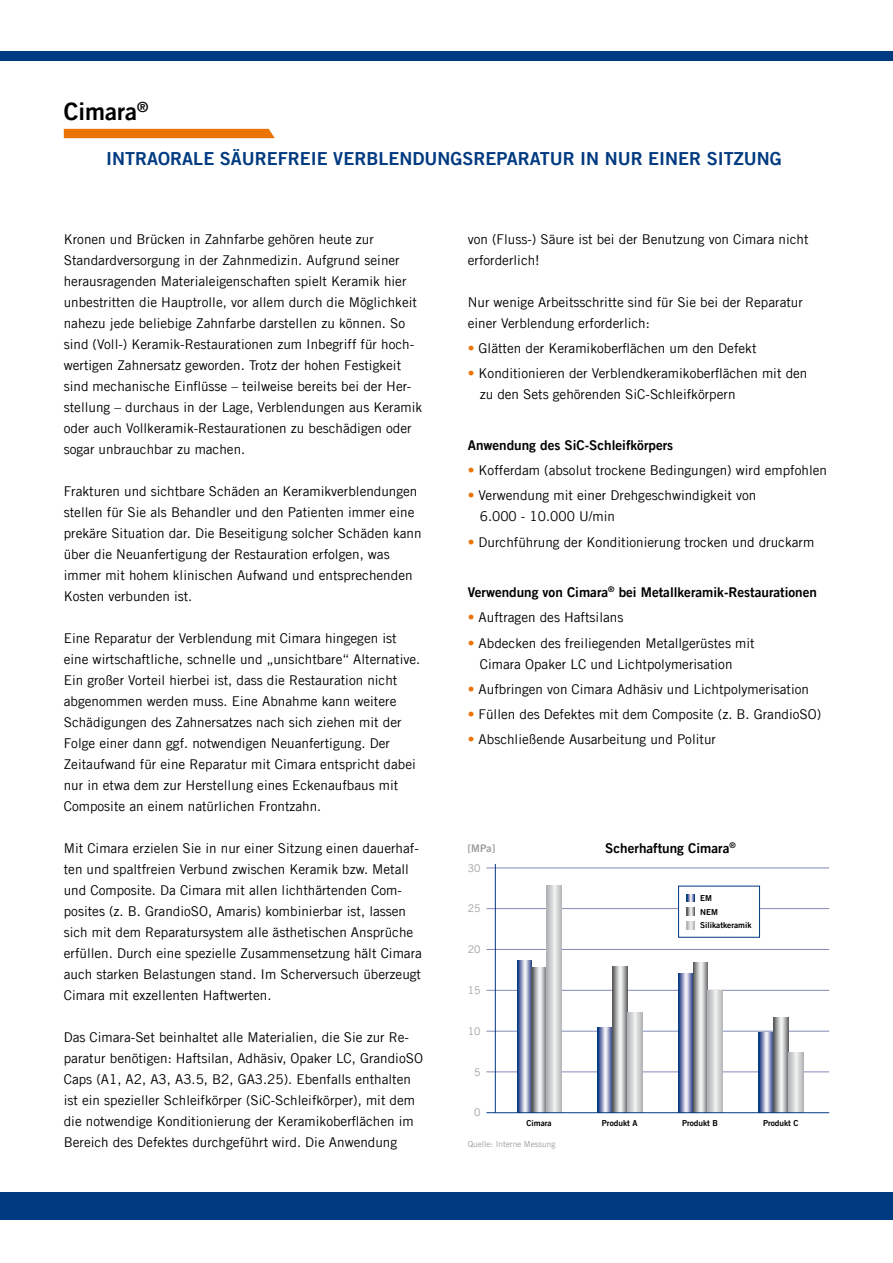
<style>
.page{position:relative;width:893px;height:1263px;background:#fff}
.page>*{position:absolute;margin:0;border:0;box-sizing:border-box;transform-origin:0 0}
.t1{font:24px "Trade Gothic LT Com Bd 2";color:#000}
.t2{font:18px "Trade Gothic LT Com Bd 2";color:#003a80}
.t3{font:13.5px/21px "Trade Gothic LT Com";color:#000}
.t4{font:13.5px "Trade Gothic LT Com Bd 2";color:#000}
.t5{font:10.5px "Trade Gothic LT Com";color:#9c9e9f}
.t6{font:10.5px "Trade Gothic LT Com Bd 2";color:#9c9e9f}
.t7{font:8.25px/13.6px "Trade Gothic LT Com Bd 2";color:#000}
.t8{font:8.25px "Trade Gothic LT Com";color:#9c9e9f}
.s1{color:#ec7405}
</style>
<div class="page">
<div style="left:0;top:1192px;width:893px;height:28px;background:#003a80"></div>
<div style="left:0;top:51px;width:893px;height:10px;background:#003a80"></div>
<div style="left:64px;top:129px;width:211px;height:9px;background:#ec7405"></div>
<hr style="left:486px;top:1071px;width:343px;height:1px;background:#848bb9">
<hr style="left:486px;top:1031px;width:343px;height:1px;background:#848bb9">
<hr style="left:486px;top:990px;width:343px;height:1px;background:#848bb9">
<hr style="left:486px;top:949px;width:343px;height:1px;background:#848bb9">
<hr style="left:486px;top:908px;width:343px;height:1px;background:#848bb9">
<hr style="left:486px;top:868px;width:343px;height:1px;background:#848bb9">
<hr style="left:495px;top:864px;width:1px;height:249px;background:#003a80">
<svg style="left:517px;top:960px;width:15px;height:152px;background:#8995b9"></svg>
<svg style="left:598px;top:1027px;width:14px;height:85px"></svg>
<svg style="left:678px;top:973px;width:15px;height:139px;background:#8694bc"></svg>
<svg style="left:759px;top:1033px;width:14px;height:79px"></svg>
<svg style="left:532px;top:967px;width:15px;height:145px;background:#b2b3b5"></svg>
<svg style="left:612px;top:967px;width:15px;height:145px;background:#aeafb0"></svg>
<svg style="left:693px;top:962px;width:15px;height:150px;background:#b2b3b4"></svg>
<svg style="left:773px;top:1017px;width:15px;height:95px"></svg>
<svg style="left:547px;top:886px;width:15px;height:226px;background:#d0d1d3"></svg>
<svg style="left:627px;top:1012px;width:15px;height:100px"></svg>
<svg style="left:708px;top:990px;width:15px;height:122px;background:#d0d1d2"></svg>
<svg style="left:788px;top:1052px;width:15px;height:60px"></svg>
<div style="left:678px;top:886px;width:82px;height:52px;background:#fff;border:1px solid #003a80"></div>
<svg style="left:687px;top:894px;width:7px;height:8px"></svg>
<svg style="left:687px;top:908px;width:7px;height:7px"></svg>
<svg style="left:687px;top:922px;width:7px;height:7px"></svg>
<hr style="left:486px;top:1112px;width:343px;height:1px;background:#003a80">
<h1 class="t1" style="left:64px;top:97px;width:86px">Cimara<sup>®</sup></h1>
<h2 class="t2" style="left:64px;top:147px;width:25px">I</h2>
<h2 class="t2" style="left:112px;top:147px;width:671px">ntraorale säurefreie Verblendungsreparatur in nur einer Sitzung</h2>
<p class="t3" style="left:64px;top:228px;width:360px">Kronen und Brücken in Zahnfarbe gehören heute zur Standardversorgung in der Zahnmedizin. Aufgrund seiner herausragenden Materialeigenschaften spielt Keramik hier unbestritten die Hauptrolle, vor allem durch die Möglichkeit nahezu jede beliebige Zahnfarbe darstellen zu können. So sind (Voll-) Keramik-Restaurationen zum Inbegriff für hoch&shy;wertigen Zahnersatz geworden. Trotz der hohen Festigkeit sind mechanische Einflüsse – teilweise bereits bei der Her&shy;stellung – durchaus in der Lage, Verblendungen aus Keramik oder auch Vollkeramik-Restaurationen zu beschädigen oder sogar unbrauchbar zu machen.</p>
<p class="t3" style="left:64px;top:480px;width:359px">Frakturen und sichtbare Schäden an Keramikverblendungen stellen für Sie als Behandler und den Patienten immer eine prekäre Situation dar. Die Beseitigung solcher Schäden kann über die Neuanfertigung der Restauration erfolgen, was immer mit hohem klinischen Aufwand und entsprechenden Kosten verbunden ist.</p>
<p class="t3" style="left:64px;top:627px;width:358px">Eine Reparatur der Verblendung mit Cimara hingegen ist eine wirtschaftliche, schnelle und „unsichtbare“ Alternative.<br>Ein großer Vorteil hierbei ist, dass die Restauration nicht abgenommen werden muss. Eine Abnahme kann weitere Schädigungen des Zahnersatzes nach sich ziehen mit der Folge einer dann ggf. notwendigen Neuanfertigung. Der Zeitaufwand für eine Reparatur mit Cimara entspricht dabei nur in etwa dem zur Herstellung eines Eckenaufbaus mit Composite an einem natürlichen Frontzahn.</p>
<p class="t3" style="left:64px;top:837px;width:360px">Mit Cimara erzielen Sie in nur einer Sitzung einen dauerhaf&shy;ten und spaltfreien Verbund zwischen Keramik bzw. Metall und Composite. Da Cimara mit allen lichthärtenden Com&shy;posites (z. B. GrandioSO, Amaris) kombinierbar ist, lassen sich mit dem Reparatursystem alle ästhetischen Ansprüche erfüllen. Durch eine spezielle Zusammensetzung hält Cimara auch starken Belastungen stand. Im Scherversuch überzeugt Cimara mit exzellenten Haftwerten.</p>
<p class="t3" style="left:64px;top:1026px;width:361px">Das Cimara-Set beinhaltet alle Materialien, die Sie zur Re&shy;paratur benötigen: Haftsilan, Adhäsiv, Opaker LC, GrandioSO Caps (A1, A2, A3, A3.5, B2, GA3.25). Ebenfalls enthalten ist ein spezieller Schleifkörper (SiC-Schleifkörper), mit dem die notwendige Konditionierung der Keramikoberflächen im Bereich des Defektes durchgeführt wird. Die Anwendung</p>
<p class="t3" style="left:468px;top:228px;width:342px">von (Fluss-) Säure ist bei der Benutzung von Cimara nicht erforderlich!</p>
<p class="t3" style="left:468px;top:291px;width:337px">Nur wenige Arbeitsschritte sind für Sie bei der Reparatur einer Verblendung erforderlich:</p>
<p class="t3" style="left:468px;top:338px;width:290px"><span class="s1">•</span> Glätten der Keramikoberflächen um den Defekt</p>
<p class="t3" style="left:480px;top:363px;width:329px;text-indent:-12px"><span class="s1">•</span> Konditionieren der Verblendkeramikoberflächen mit den zu den Sets gehörenden SiC-Schleifkörpern</p>
<p class="t4" style="left:468px;top:437px;width:207px">Anwendung des SiC-Schleifkörpers</p>
<p class="t3" style="left:468px;top:460px;width:361px"><span class="s1">•</span> Kofferdam (absolut trockene Bedingungen) wird empfohlen</p>
<p class="t3" style="left:480px;top:485px;width:278px;text-indent:-12px"><span class="s1">•</span> Verwendung mit einer Drehgeschwindigkeit von<br>6.000 - 10.000 U/min</p>
<p class="t3" style="left:468px;top:531px;width:348px"><span class="s1">•</span> Durchführung der Konditionierung trocken und druckarm</p>
<p class="t4" style="left:468px;top:584px;width:351px">Verwendung von Cimara<sup>®</sup> bei Metallkeramik-Restaurationen</p>
<p class="t3" style="left:468px;top:607px;width:157px"><span class="s1">•</span> Auftragen des Haftsilans</p>
<p class="t3" style="left:480px;top:632px;width:276px;text-indent:-12px"><span class="s1">•</span> Abdecken des freiliegenden Metallgerüstes mit<br>Cimara Opaker LC und Lichtpolymerisation</p>
<p class="t3" style="left:468px;top:678px;width:343px"><span class="s1">•</span> Aufbringen von Cimara Adhäsiv und Lichtpolymerisation</p>
<p class="t3" style="left:468px;top:703px;width:355px"><span class="s1">•</span> Füllen des Defektes mit dem Composite (z. B. GrandioSO)</p>
<p class="t3" style="left:468px;top:729px;width:250px"><span class="s1">•</span> Abschließende Ausarbeitung und Politur</p>
<p class="t6" style="left:468px;top:842px;width:29px">[MPa]</p>
<p class="t5" style="left:468px;top:861px;width:14px">30</p>
<p class="t5" style="left:468px;top:902px;width:14px">25</p>
<p class="t5" style="left:468px;top:943px;width:14px">20</p>
<p class="t5" style="left:468px;top:984px;width:14px">15</p>
<p class="t5" style="left:468px;top:1025px;width:14px">10</p>
<p class="t5" style="left:474px;top:1065px;width:8px">5</p>
<p class="t5" style="left:474px;top:1106px;width:8px">0</p>
<p class="t4" style="left:605px;top:840px;width:132px">Scherhaftung Cimara<sup>®</sup></p>
<p class="t7" style="left:700px;top:891px;width:53px">EM<br>NEM<br>Silikatkeramik</p>
<p class="t7" style="left:527px;top:1116px;width:27px">Cimara</p>
<p class="t7" style="left:602px;top:1116px;width:37px">Produkt A</p>
<p class="t7" style="left:682px;top:1116px;width:36px">Produkt B</p>
<p class="t7" style="left:763px;top:1116px;width:37px">Produkt C</p>
<p class="t8" style="left:468px;top:1139px;width:89px">Quelle: Interne Messung</p>
</div>
